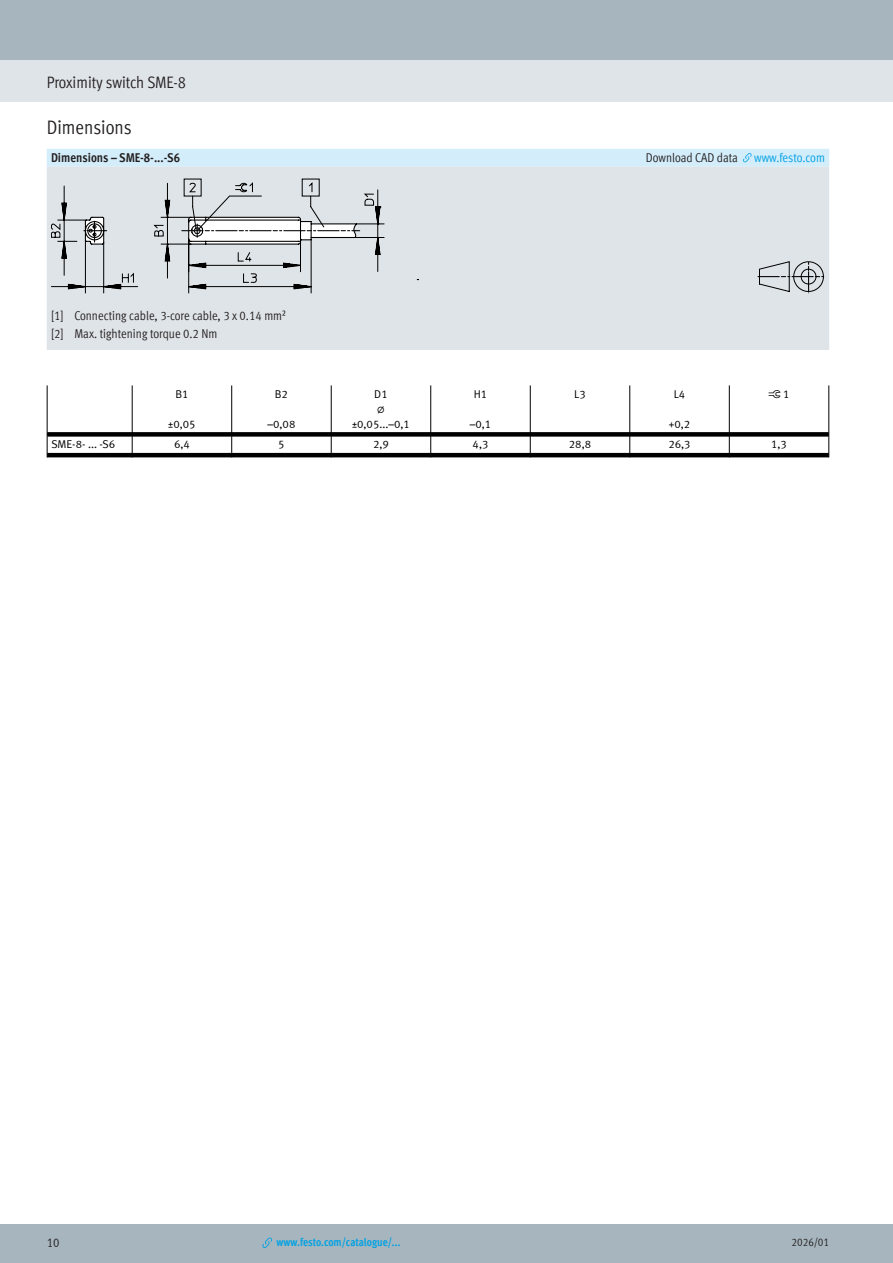
<style>
.page{position:relative;width:893px;height:1263px;background:#fff}
.page>*{position:absolute;margin:0;border:0;box-sizing:border-box;transform-origin:0 0}
.t1{font:condensed 19.5px "Festo";color:#231f20}
.t2{font:condensed 16.5px "Festo";letter-spacing:-.01em;color:#231f20}
.FES_in_05{font:condensed 12.75px "Festo";color:#231f20}
.FES_head_1_text{font:700 condensed 12.75px "Festo";color:#231f20}
.FES_head_2_text_right{font:condensed 12.75px "Festo";letter-spacing:-.005em;color:#231f20}
.FES_head_2_text_right-2{font:condensed 12.75px "Festo";color:#00a1e3}
.t3{font:11.25px/15px "Festo";color:#000;text-align:center}
.t4{font:700 condensed 11.25px "Festo";color:#00a1e3}
.t5{font:condensed 11.25px "Festo";color:#231f20}
.t6{font:11.25px "Meto Pict 182";color:#000}
.s1{font-family:"Festo"}
</style>
<div class="page">
<div style="left:0;top:1225px;width:893px;height:38px;background:#a7b6be"></div>
<div style="left:0;top:60px;width:893px;height:42px;background:#dfe4e8"></div>
<div style="left:0;top:0;width:893px;height:60px;background:#a7b6be"></div>
<svg style="left:262px;top:1237px;width:10px;height:11px"></svg>
<div style="left:47px;top:167px;width:782px;height:183px;background:#dfe4e8"></div>
<div style="left:47px;top:149px;width:782px;height:18px;background:#d4edfa"></div>
<div style="left:51px;top:183px;width:773px;height:110px;background:#dfe4e8"></div>
<svg style="left:51px;top:179px;width:367px;height:104px"></svg>
<hr style="left:47px;top:385px;width:1px;height:47px;background:#000">
<hr style="left:132px;top:385px;width:1px;height:47px;background:#000">
<hr style="left:231px;top:385px;width:1px;height:47px;background:#000">
<hr style="left:331px;top:385px;width:1px;height:47px;background:#000">
<hr style="left:430px;top:385px;width:1px;height:47px;background:#000">
<hr style="left:530px;top:385px;width:1px;height:47px;background:#000">
<hr style="left:629px;top:385px;width:1px;height:47px;background:#000">
<hr style="left:729px;top:385px;width:1px;height:47px;background:#000">
<hr style="left:828px;top:385px;width:1px;height:47px;background:#000">
<svg style="left:47px;top:432px;width:782px;height:25px"></svg>
<h2 class="t2" style="left:47px;top:71px;width:141px">Proximity switch SME-8</h2>
<h1 class="t1" style="left:47px;top:113px;width:87px">Dimensions</h1>
<p class="FES_head_1_text" style="left:51px;top:148px;width:131px">Dimensions – SME-8-...-S6</p>
<p class="FES_head_2_text_right" style="left:646px;top:149px;width:93px">Download CAD data</p>
<p class="FES_head_2_text_right-2" style="left:754px;top:149px;width:72px">www.festo.com</p>
<p class="FES_in_05" style="left:51px;top:306px;width:236px">[1] Connecting cable, 3-core cable, 3 x 0.14 mm²</p>
<p class="FES_in_05" style="left:51px;top:324px;width:168px">[2] Max. tightening torque 0.2 Nm</p>
<p class="t3" style="left:175px;top:386px;width:15px">B1</p>
<p class="t3" style="left:168px;top:416px;width:29px">±0,05</p>
<p class="t3" style="left:275px;top:386px;width:15px">B2</p>
<p class="t3" style="left:268px;top:416px;width:29px">–0,08</p>
<p class="t3" style="left:352px;top:386px;width:59px">D1<br>⌀ ±0,05...–0,1</p>
<p class="t3" style="left:474px;top:386px;width:15px">H1</p>
<p class="t3" style="left:470px;top:416px;width:23px">–0,1</p>
<p class="t3" style="left:574px;top:386px;width:13px">L3</p>
<p class="t3" style="left:674px;top:386px;width:13px">L4</p>
<p class="t3" style="left:669px;top:416px;width:23px">+0,2</p>
<p class="t6" style="left:768px;top:387px;width:23px">ß <span class="s1">1</span></p>
<p class="t3" style="left:51px;top:436px;width:65px">SME-8- ... -S6</p>
<p class="t3" style="left:174px;top:436px;width:17px">6,4</p>
<p class="t3" style="left:278px;top:436px;width:8px">5</p>
<p class="t3" style="left:373px;top:436px;width:17px">2,9</p>
<p class="t3" style="left:473px;top:436px;width:17px">4,3</p>
<p class="t3" style="left:569px;top:436px;width:24px">28,8</p>
<p class="t3" style="left:668px;top:436px;width:24px">26,3</p>
<p class="t3" style="left:771px;top:436px;width:17px">1,3</p>
<p class="FES_in_05" style="left:47px;top:1233px;width:14px">10</p>
<p class="t4" style="left:276px;top:1233px;width:126px">www.festo.com/catalogue/...</p>
<p class="t5" style="left:792px;top:1234px;width:39px">2026/01</p>
</div>
